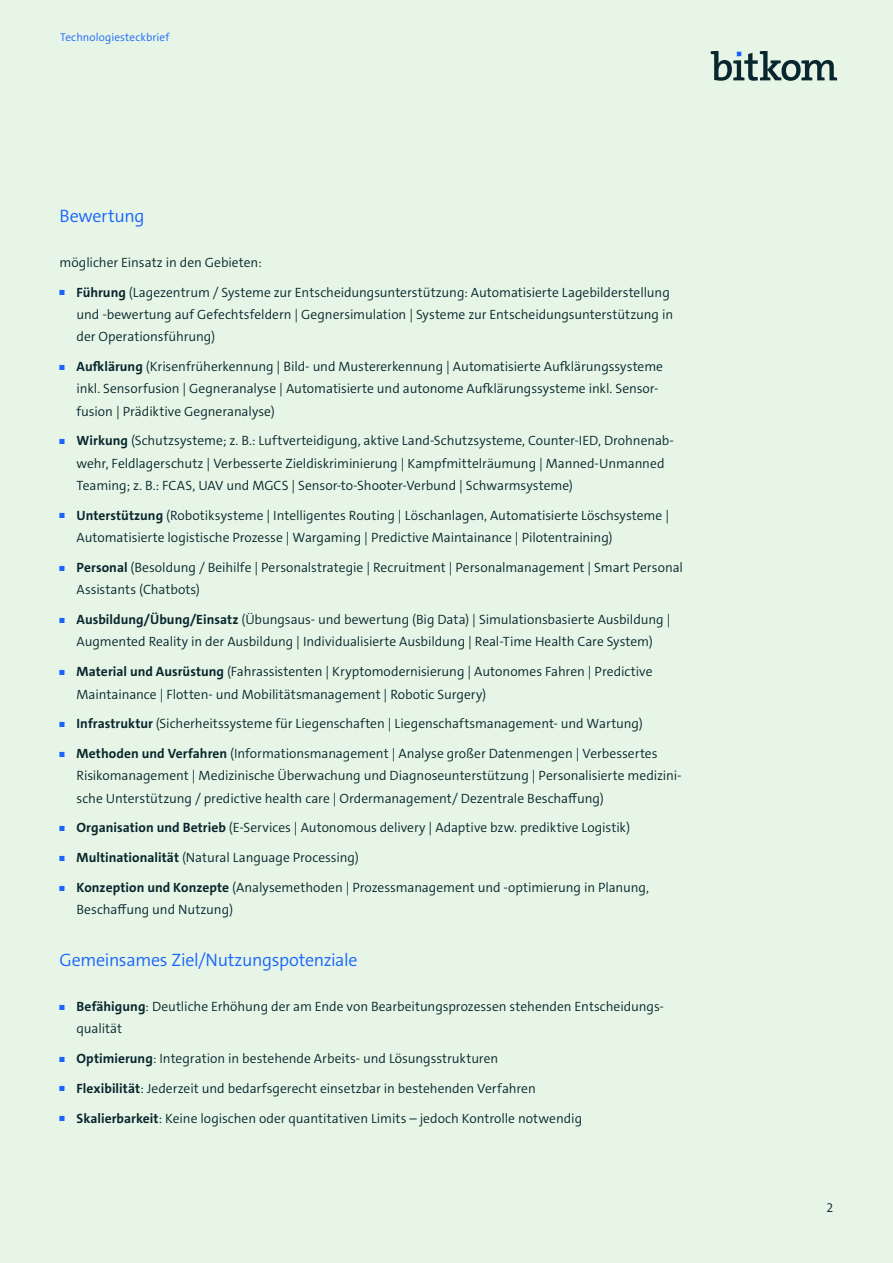
<style>
.page{position:relative;width:893px;height:1263px;background:#e6f5e6}
.page>*{position:absolute;margin:0;border:0;box-sizing:border-box;transform-origin:0 0}
.t1{font:300 18px "The Sans C4 s";letter-spacing:-.02em;color:#1964ff}
.t2{font:300 13.5px/22.4px "The Sans C4 s";letter-spacing:-.005em;color:#07262d}
.t3{font:300 11.25px "The Sans C4 s";letter-spacing:.01em;color:#1964ff}
.s1{font-size:7.5px;color:#1964ff}
.s2{font-weight:700}
</style>
<div class="page">
<svg style="left:711px;top:51px;width:126px;height:30px"></svg>
<p class="t3" style="left:60px;top:30px;width:111px">Technologiesteckbrief</p>
<h1 class="t1" style="left:60px;top:205px;width:87px">Bewertung</h1>
<p class="t2" style="left:60px;top:251px;width:204px">möglicher Einsatz in den Gebieten:</p>
<p class="t2" style="left:77px;top:281px;width:598px;text-indent:-17px"><span class="s1">■</span> <span class="s2">Führung</span> (Lagezentrum / Systeme zur Entscheidungsunterstützung: Automatisierte Lagebilderstellung und -bewertung auf Gefechtsfeldern | Gegnersimulation | Systeme zur Entscheidungsunterstützung in der Operationsführung)</p>
<p class="t2" style="left:77px;top:355px;width:588px;text-indent:-17px"><span class="s1">■</span> <span class="s2">Aufklärung</span> (Krisenfrüherkennung | Bild- und Mustererkennung | Automatisierte Aufklärungssysteme inkl. Sensorfusion | Gegneranalyse | Automatisierte und autonome Aufklärungssysteme inkl. Sensor&shy;fusion | Prädiktive Gegneranalyse)</p>
<p class="t2" style="left:77px;top:430px;width:599px;text-indent:-17px"><span class="s1">■</span> <span class="s2">Wirkung</span> (Schutzsysteme; z. B.: Luftverteidigung, aktive Land-Schutzsysteme, Counter-IED, Drohnenab&shy;wehr, Feldlagerschutz | Verbesserte Zieldiskriminierung | Kampfmittelräumung | Manned-Unmanned<br>Teaming; z. B.: FCAS, UAV und MGCS | Sensor-to-Shooter-Verbund | Schwarmsysteme)</p>
<p class="t2" style="left:77px;top:504px;width:594px;text-indent:-17px"><span class="s1">■</span> <span class="s2">Unterstützung</span> (Robotiksysteme | Intelligentes Routing | Löschanlagen, Automatisierte Löschsysteme |<br>Automatisierte logistische Prozesse | Wargaming | Predictive Maintainance | Pilotentraining)</p>
<p class="t2" style="left:77px;top:556px;width:608px;text-indent:-17px"><span class="s1">■</span> <span class="s2">Personal</span> (Besoldung / Beihilfe | Personalstrategie | Recruitment | Personalmanagement | Smart Personal<br>Assistants (Chatbots)</p>
<p class="t2" style="left:60px;top:608px;width:612px;text-align:center"><span class="s1">■</span> <span class="s2">Ausbildung/Übung/Einsatz</span> (Übungsaus- und bewertung (Big Data) | Simulationsbasierte Ausbildung |<br>Augmented Reality in der Ausbildung | Individualisierte Ausbildung | Real-Time Health Care System)</p>
<p class="t2" style="left:77px;top:660px;width:577px;text-indent:-17px"><span class="s1">■</span> <span class="s2">Material und Ausrüstung</span> (Fahrassistenten | Kryptomodernisierung | Autonomes Fahren | Predictive<br>Maintainance | Flotten- und Mobilitätsmanagement | Robotic Surgery)</p>
<p class="t2" style="left:60px;top:713px;width:585px"><span class="s1">■</span> <span class="s2">Infrastruktur</span> (Sicherheitssysteme für Liegenschaften | Liegenschaftsmanagement- und Wartung)</p>
<p class="t2" style="left:77px;top:742px;width:607px;text-indent:-17px"><span class="s1">■</span> <span class="s2">Methoden und Verfahren</span> (Informationsmanagement | Analyse großer Datenmengen | Verbessertes<br>Risikomanagement | Medizinische Überwachung und Diagnoseunterstützung | Personalisierte medizini&shy;sche Unterstützung / predictive health care | Ordermanagement/ Dezentrale Beschaffung)</p>
<p class="t2" style="left:60px;top:817px;width:572px"><span class="s1">■</span> <span class="s2">Organisation und Betrieb</span> (E-Services | Autonomous delivery | Adaptive bzw. prediktive Logistik)</p>
<p class="t2" style="left:60px;top:847px;width:301px"><span class="s1">■</span> <span class="s2">Multinationalität</span> (Natural Language Processing)</p>
<p class="t2" style="left:77px;top:876px;width:574px;text-indent:-17px"><span class="s1">■</span> <span class="s2">Konzeption und Konzepte</span> (Analysemethoden | Prozessmanagement und -optimierung in Planung,<br>Beschaffung und Nutzung)</p>
<h1 class="t1" style="left:60px;top:949px;width:300px">Gemeinsames Ziel/Nutzungspotenziale</h1>
<p class="t2" style="left:77px;top:995px;width:589px;text-indent:-17px"><span class="s1">■</span> <span class="s2">Befähigung</span>: Deutliche Erhöhung der am Ende von Bearbeitungsprozessen stehenden Entscheidungs&shy;qualität</p>
<p class="t2" style="left:60px;top:1047px;width:440px"><span class="s1">■</span> <span class="s2">Optimierung</span>: Integration in bestehende Arbeits- und Lösungsstrukturen</p>
<p class="t2" style="left:60px;top:1077px;width:478px"><span class="s1">■</span> <span class="s2">Flexibilität</span>: Jederzeit und bedarfsgerecht einsetzbar in bestehenden Verfahren</p>
<p class="t2" style="left:60px;top:1107px;width:524px"><span class="s1">■</span> <span class="s2">Skalierbarkeit</span>: Keine logischen oder quantitativen Limits – jedoch Kontrolle notwendig</p>
<p class="t2" style="left:826px;top:1196px;width:8px">2</p>
</div>
